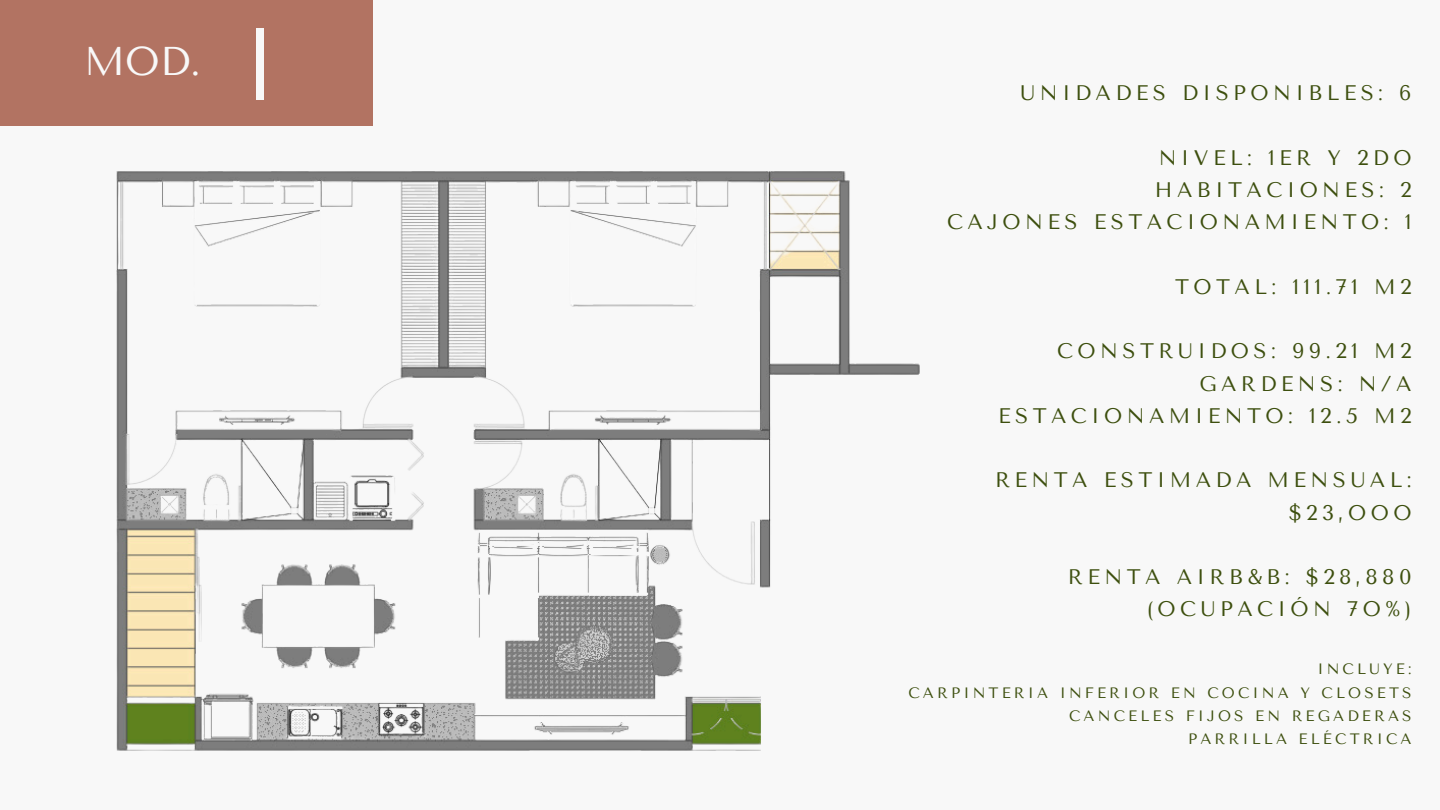
<style>
.page{position:relative;width:1440px;height:810px;background:#f8f8f8}
.page>*{position:absolute;margin:0;border:0;box-sizing:border-box;transform-origin:0 0}
.t1{font:100.6px "Brown Sugar";color:#f8f8f8}
.t2{font:40px "Tenor Sans";color:#f8f8f8}
.t3{font:21px/32.2px "Tenor Sans";letter-spacing:.21em;color:#3d4f0e;text-align:right}
.t4{font:15px "Tenor Sans";letter-spacing:.21em;color:#3d4f0e}
</style>
<div class="page">
<img style="left:116px;top:171px;width:804px;height:580px">
<div style="left:0;top:0;width:373px;height:125px;background:#b27362"></div>
<p class="t2" style="left:84px;top:39px;width:118px">MOD.</p>
<p class="t1" style="left:252px;top:24px;width:16px">I</p>
<p class="t3" style="left:1020px;top:77px;width:393px">UNIDADES DISPONIBLES: 6</p>
<h2 class="t3" style="left:947px;top:142px;width:466px">NIVEL: 1ER Y 2DO<br>HABITACIONES: 2<br>CAJONES ESTACIONAMIENTO: 1</h2>
<h2 class="t3" style="left:1175px;top:271px;width:238px">TOTAL: 111.71 M2</h2>
<h2 class="t3" style="left:998px;top:335px;width:415px">CONSTRUIDOS: 99.21 M2<br>GARDENS: N/A<br>ESTACIONAMIENTO: 12.5 M2</h2>
<h2 class="t3" style="left:995px;top:464px;width:418px">RENTA ESTIMADA MENSUAL: $23,OOO</h2>
<h2 class="t3" style="left:1068px;top:561px;width:345px">RENTA AIRB&amp;B: $28,880 (OCUPACIÓN 7O%)</h2>
<h2 class="t4" style="left:1317px;top:661px;width:96px">INCLUYE:</h2>
<p class="t4" style="left:908px;top:684px;width:505px">CARPINTERIA INFERIOR EN COCINA Y CLOSETS</p>
<p class="t4" style="left:1069px;top:707px;width:344px">CANCELES FIJOS EN REGADERAS</p>
<p class="t4" style="left:1188px;top:730px;width:225px">PARRILLA ELÉCTRICA</p>
</div>
